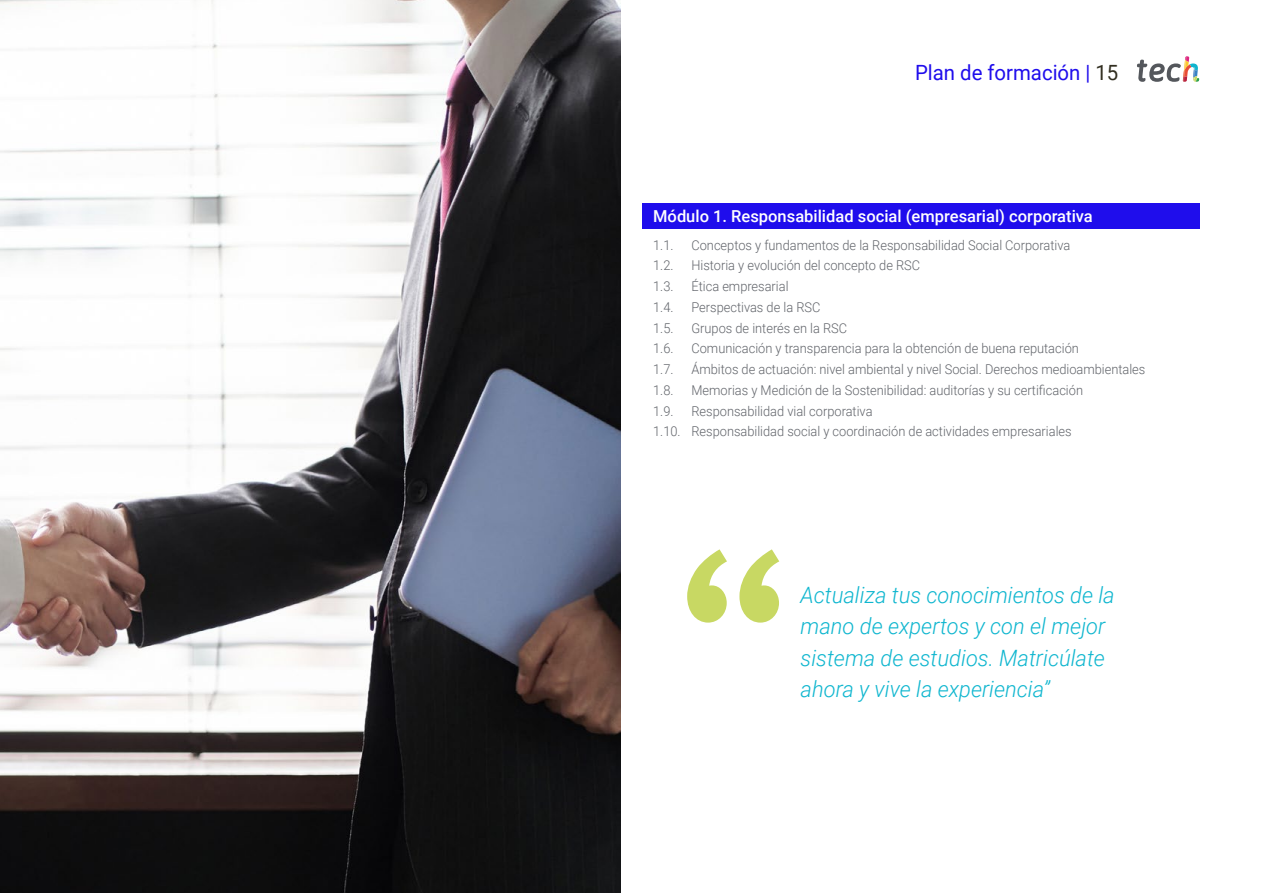
<style>
.page{position:relative;width:1263px;height:893px;background:#fff}
.page>*{position:absolute;margin:0;border:0;box-sizing:border-box;transform-origin:0 0}
.t1{font:italic 300 22.5px/31.5px "Roboto";color:#0fb6cf}
.t2{font:21px "Roboto";color:#1f0dec}
.t3{font:500 16.5px "Roboto";color:#fff}
.t4{font:300 13.5px/20.7px "Roboto";color:#61646a;scale:.95 1}
.s1{color:#312e20}
</style>
<div class="page">
<svg style="left:687px;top:549px;width:92px;height:74px"></svg>
<img style="left:0;top:0;width:621px;height:893px">
<div style="left:642px;top:204px;width:557px;height:25px;background:#1f0dec"></div>
<svg style="left:1137px;top:56px;width:62px;height:26px"></svg>
<h2 class="t2" style="left:915px;top:57px;width:205px">Plan de formación | <span class="s1">15</span></h2>
<p class="t3" style="left:653px;top:205px;width:441px">Módulo 1. Responsabilidad social (empresarial) corporativa</p>
<p class="t4" style="left:653px;top:234px;width:23px">1.1.</p>
<p class="t4" style="left:691px;top:234px;width:400px">Conceptos y fundamentos de la Responsabilidad Social Corporativa</p>
<p class="t4" style="left:653px;top:255px;width:23px">1.2.</p>
<p class="t4" style="left:691px;top:255px;width:242px">Historia y evolución del concepto de RSC</p>
<p class="t4" style="left:653px;top:275px;width:23px">1.3.</p>
<p class="t4" style="left:691px;top:275px;width:104px">Ética empresarial</p>
<p class="t4" style="left:653px;top:296px;width:23px">1.4.</p>
<p class="t4" style="left:691px;top:296px;width:137px">Perspectivas de la RSC</p>
<p class="t4" style="left:653px;top:317px;width:23px">1.5.</p>
<p class="t4" style="left:691px;top:317px;width:165px">Grupos de interés en la RSC</p>
<p class="t4" style="left:653px;top:338px;width:23px">1.6.</p>
<p class="t4" style="left:691px;top:338px;width:409px">Comunicación y transparencia para la obtención de buena reputación</p>
<p class="t4" style="left:653px;top:358px;width:23px">1.7.</p>
<p class="t4" style="left:691px;top:358px;width:479px">Ámbitos de actuación: nivel ambiental y nivel Social. Derechos medioambientales</p>
<p class="t4" style="left:653px;top:379px;width:23px">1.8.</p>
<p class="t4" style="left:691px;top:379px;width:414px">Memorias y Medición de la Sostenibilidad: auditorías y su certificación</p>
<p class="t4" style="left:653px;top:400px;width:23px">1.9.</p>
<p class="t4" style="left:653px;top:400px;width:442px;text-indent:38px">Responsabilidad vial corporativa<br>1.10. Responsabilidad social y coordinación de actividades empresariales</p>
<h1 class="t1" style="left:800px;top:578px;width:316px">Actualiza tus conocimientos de la mano de expertos y con el mejor sistema de estudios. Matricúlate ahora y vive la experiencia”</h1>
</div>
